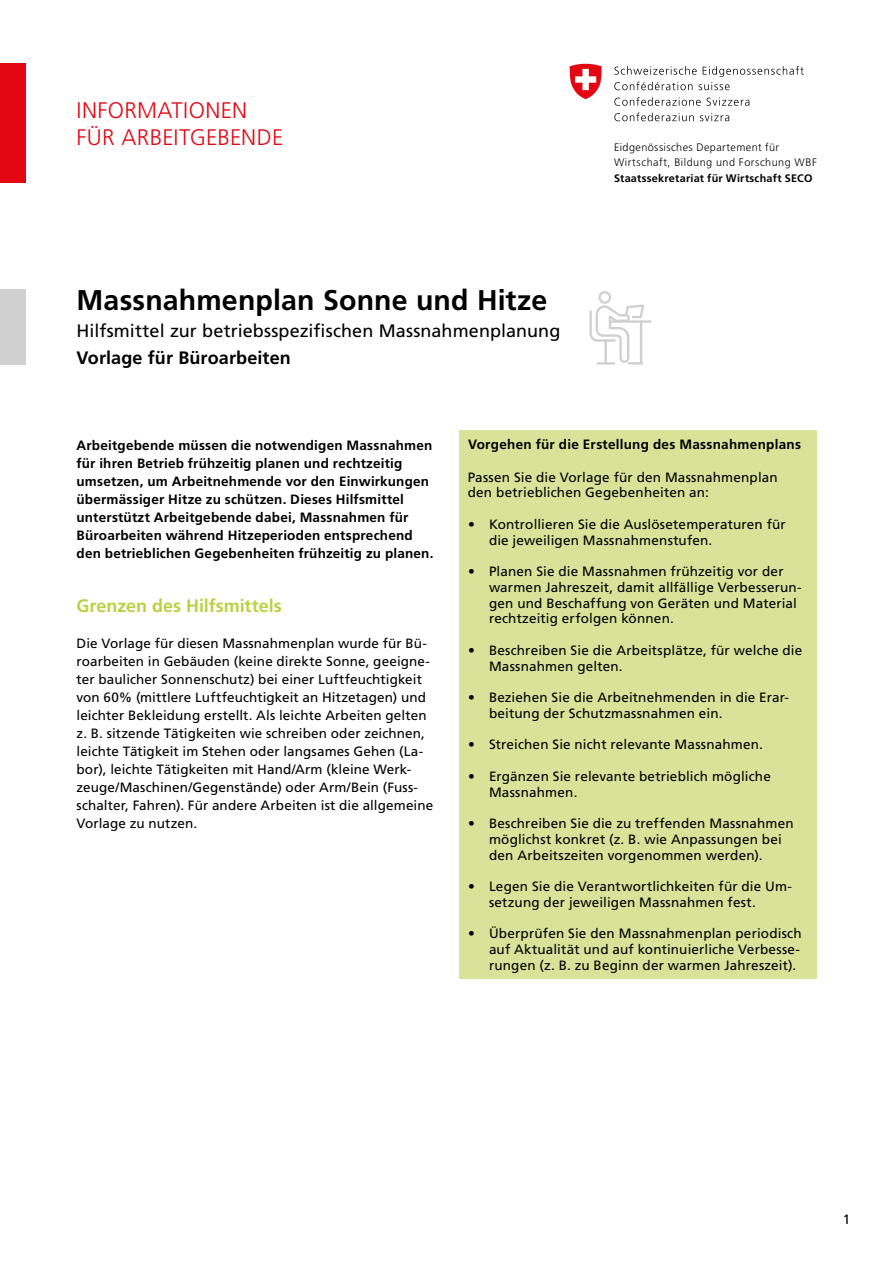
<style>
.page{position:relative;width:893px;height:1263px;background:#fff}
.page>*{position:absolute;margin:0;border:0;box-sizing:border-box;transform-origin:0 0}
.t1{font:700 28.5px "Frutiger LT Pro";letter-spacing:.005em;color:#000}
.t2{font:300 22.5px/27px "Frutiger LT Pro";letter-spacing:.015em;color:#e30613}
.t3{font:18px "Frutiger LT Pro";letter-spacing:.005em;color:#000}
.t4{font:700 18px "Frutiger LT Pro";letter-spacing:.005em;color:#000}
.t5{font:700 18px "Frutiger LT Pro";color:#bbd143}
.t6{font:13.5px/15.8px "Frutiger LT Pro";letter-spacing:.01em;color:#000}
.t7{font:700 13.5px/18px "Frutiger LT Pro";letter-spacing:.015em;color:#000}
.t8{font:300 10.8px/15.8px "Frutiger LT Pro";letter-spacing:.04em;color:#000}
.t9{font:700 10.8px "Frutiger LT Pro";letter-spacing:.02em;color:#000}
</style>
<div class="page">
<div style="left:0;top:64px;width:26px;height:119px;background:#e30613"></div>
<div style="left:0;top:289px;width:26px;height:75px;background:#d0d0d0"></div>
<svg style="left:614px;top:66px;width:190px;height:24px"></svg>
<svg style="left:614px;top:97px;width:87px;height:9px"></svg>
<svg style="left:707px;top:97px;width:42px;height:9px"></svg>
<svg style="left:614px;top:113px;width:80px;height:8px"></svg>
<svg style="left:700px;top:113px;width:29px;height:8px"></svg>
<svg style="left:570px;top:64px;width:32px;height:35px"></svg>
<hr style="left:610px;top:320px;width:40px;height:3px;background:#d0d0d0">
<div style="left:598px;top:291px;width:13px;height:13px;border:2px solid #d0d0d0;border-radius:50%"></div>
<svg style="left:589px;top:303px;width:57px;height:62px"></svg>
<div style="left:459px;top:430px;width:357px;height:548px;background:#d8e399"></div>
<h2 class="t2" style="left:77px;top:97px;width:208px">INFORMATIONEN<br>FÜR ARBEITGEBENDE</h2>
<h1 class="t1" style="left:77px;top:284px;width:472px">Massnahmenplan Sonne und Hitze</h1>
<h3 class="t3" style="left:77px;top:321px;width:485px">Hilfsmittel zur betriebsspezifischen Massnahmenplanung</h3>
<h3 class="t4" style="left:77px;top:348px;width:216px">Vorlage für Büroarbeiten</h3>
<p class="t8" style="left:614px;top:139px;width:205px">Eidgenössisches Departement für<br>Wirtschaft, Bildung und Forschung WBF</p>
<p class="t9" style="left:614px;top:172px;width:200px">Staatssekretariat für Wirtschaft SECO</p>
<p class="t7" style="left:77px;top:436px;width:358px">Arbeitgebende müssen die notwendigen Massnahmen für ihren Betrieb frühzeitig planen und rechtzeitig umsetzen, um Arbeitnehmende vor den Einwirkungen übermässiger Hitze zu schützen. Dieses Hilfsmittel unterstützt Arbeitgebende dabei, Massnahmen für Büroarbeiten während Hitzeperioden entsprechend den betrieblichen Gegebenheiten frühzeitig zu planen.</p>
<h3 class="t5" style="left:77px;top:595px;width:207px">Grenzen des Hilfsmittels</h3>
<p class="t6" style="left:77px;top:634px;width:358px;line-height:18px">Die Vorlage für diesen Massnahmenplan wurde für Bü&shy;roarbeiten in Gebäuden (keine direkte Sonne, geeigne&shy;ter baulicher Sonnenschutz) bei einer Luftfeuchtigkeit von 60% (mittlere Luftfeuchtigkeit an Hitzetagen) und leichter Bekleidung erstellt. Als leichte Arbeiten gelten z. B. sitzende Tätigkeiten wie schreiben oder zeichnen, leichte Tätigkeit im Stehen oder langsames Gehen (La&shy;bor), leichte Tätigkeiten mit Hand/Arm (kleine Werk&shy;zeuge/Maschinen/Gegenstände) oder Arm/Bein (Fuss&shy;schalter, Fahren). Für andere Arbeiten ist die allgemeine Vorlage zu nutzen.</p>
<p class="t7" style="left:468px;top:435px;width:334px">Vorgehen für die Erstellung des Massnahmenplans</p>
<p class="t6" style="left:468px;top:469px;width:312px">Passen Sie die Vorlage für den Massnahmenplan den betrieblichen Gegebenheiten an:</p>
<p class="t6" style="left:489px;top:516px;width:298px;text-indent:-21px">• Kontrollieren Sie die Auslösetemperaturen für die jeweiligen Massnahmenstufen.</p>
<p class="t6" style="left:489px;top:563px;width:314px;text-indent:-21px">• Planen Sie die Massnahmen frühzeitig vor der warmen Jahreszeit, damit allfällige Verbesserun&shy;gen und Beschaffung von Geräten und Material rechtzeitig erfolgen können.</p>
<p class="t6" style="left:489px;top:642px;width:315px;text-indent:-21px">• Beschreiben Sie die Arbeitsplätze, für welche die<br>Massnahmen gelten.</p>
<p class="t6" style="left:489px;top:690px;width:302px;text-indent:-21px">• Beziehen Sie die Arbeitnehmenden in die Erar&shy;beitung der Schutzmassnahmen ein.</p>
<p class="t6" style="left:468px;top:737px;width:296px">• Streichen Sie nicht relevante Massnahmen.</p>
<p class="t6" style="left:489px;top:768px;width:283px;text-indent:-21px">• Ergänzen Sie relevante betrieblich mögliche<br>Massnahmen.</p>
<p class="t6" style="left:489px;top:816px;width:306px;text-indent:-21px">• Beschreiben Sie die zu treffenden Massnahmen möglichst konkret (z. B. wie Anpassungen bei den Arbeitszeiten vorgenommen werden).</p>
<p class="t6" style="left:489px;top:879px;width:305px;text-indent:-21px">• Legen Sie die Verantwortlichkeiten für die Um&shy;setzung der jeweiligen Massnahmen fest.</p>
<p class="t6" style="left:489px;top:926px;width:314px;text-align:justify;text-indent:-21px">• Überprüfen Sie den Massnahmenplan periodisch auf Aktualität und auf kontinuierliche Verbesse&shy;rungen (z. B. zu Beginn der warmen Jahreszeit).</p>
<p class="t6" style="left:843px;top:1212px;width:9px">1</p>
</div>
